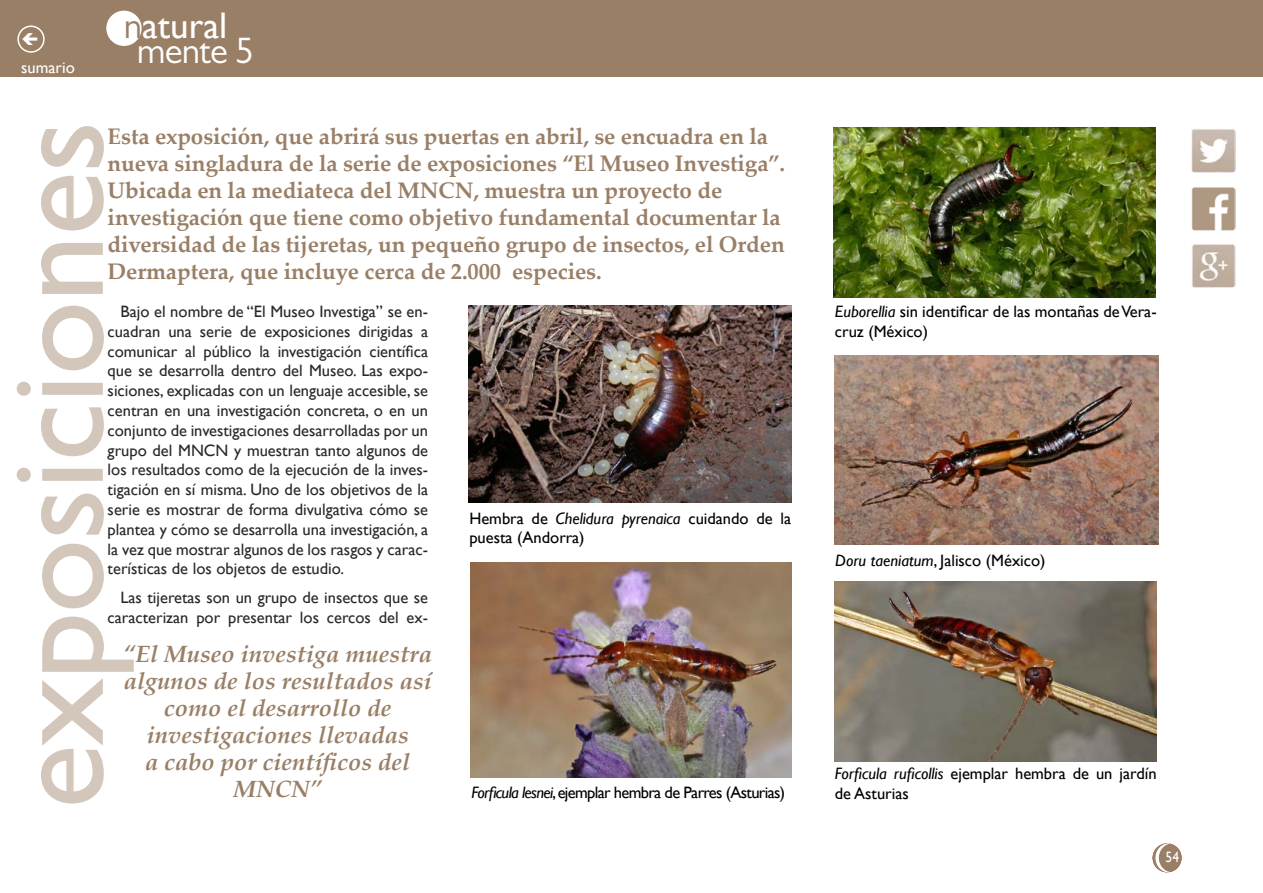
<style>
.page{position:relative;width:1263px;height:893px;background:#fff}
.page>*{position:absolute;margin:0;border:0;box-sizing:border-box;transform-origin:0 0}
.t1{font:135px "Gill Sans";letter-spacing:-.01em;color:#d3c7bb}
.t2{font:37.05px "Gill Sans";color:#fff}
.t3{font:37.05px "Gill Sans MT Pro";letter-spacing:-.02em;color:#fff}
.t4{font:italic 700 24px/27px "Palatino";color:#997f66;text-align:center}
.t5{font:700 22.5px/27px "Palatino Linotype";letter-spacing:-.005em;color:#997f66}
.t6{font:16.5px/19.8px "Gill Sans";color:#292829;text-align:justify}
.t7{font:16.5px/19.8px "Gill Sans";color:#000}
.t8{font:16.5px "Gill Sans";letter-spacing:-.04em;color:#000}
.t9{font:16.5px "Gill Sans";color:#fff}
.t10{font:15px "Gill Sans";color:#fff;scale:.9 1}
.s1{font-family:"Gill Sans MT Pro";color:#997f66}
.s2{font-style:italic}
</style>
<div class="page">
<img style="left:1191px;top:187px;width:44px;height:43px">
<img style="left:1191px;top:129px;width:44px;height:44px">
<img style="left:1191px;top:244px;width:44px;height:44px">
<div style="left:1153px;top:844px;width:28px;height:28px;background:#997f66;border-radius:50%"></div>
<div style="left:1152px;top:843px;width:29px;height:29px;border:2px solid #997f66;border-radius:50%"></div>
<div style="left:0;top:0;width:1263px;height:77px;background:#997f66"></div>
<div style="left:107px;top:11px;width:34px;height:34px;background:#fff;border-radius:50%"></div>
<div style="left:106px;top:11px;width:36px;height:35px;border:2px solid #fff;border-radius:50%"></div>
<svg style="left:1155px;top:843px;width:16px;height:29px"></svg>
<div style="left:17px;top:26px;width:28px;height:27px;border:2px solid #fff;border-radius:50%"></div>
<img style="left:468px;top:306px;width:323px;height:196px">
<img style="left:835px;top:355px;width:323px;height:190px">
<img style="left:833px;top:128px;width:323px;height:170px">
<img style="left:471px;top:562px;width:320px;height:215px">
<img style="left:835px;top:582px;width:322px;height:179px">
<p class="t9" style="left:21px;top:58px;width:55px">sumario</p>
<h2 class="t2" style="left:124px;top:4px;width:105px"><span class="s1">n</span>atural</h2>
<h2 class="t3" style="left:137px;top:28px;width:119px">mente 5</h2>
<h1 class="t1" style="left:-21px;top:809px;width:690px;rotate:-90deg">exposiciones</h1>
<p class="t5" style="left:108px;top:122px;width:679px">Esta exposición, que abrirá sus puertas en abril, se encuadra en la nueva singladura de la serie de exposiciones “El Museo Investiga”.<br>Ubicada en la mediateca del MNCN, muestra un proyecto de investigación que tiene como objetivo fundamental documentar la diversidad de las tijeretas, un pequeño grupo de insectos, el Orden Dermaptera, que incluye cerca de 2.000 especies.</p>
<p class="t6" style="left:108px;top:302px;width:322px;text-indent:13px">Bajo el nombre de “El Museo Investiga” se en&shy;cuadran una serie de exposiciones dirigidas a comunicar al público la investigación científica que se desarrolla dentro del Museo. Las expo&shy;siciones, explicadas con un lenguaje accesible, se centran en una investigación concreta, o en un conjunto de investigaciones desarrolladas por un grupo del MNCN y muestran tanto algunos de los resultados como de la ejecución de la inves&shy;tigación en sí misma. Uno de los objetivos de la serie es mostrar de forma divulgativa cómo se plantea y cómo se desarrolla una investigación, a la vez que mostrar algunos de los rasgos y carac&shy;terísticas de los objetos de estudio.</p>
<p class="t6" style="left:108px;top:588px;width:322px;text-align:right">Las tijeretas son un grupo de insectos que se caracterizan por presentar los cercos del ex-</p>
<p class="t7" style="left:469px;top:508px;width:323px">Hembra de <span class="s2">Chelidura pyrenaica</span> cuidando de la puesta (Andorra)</p>
<h3 class="t4" style="left:123px;top:640px;width:310px">“El Museo investiga muestra algunos de los resultados así como el desarrollo de investigaciones llevadas<br>a cabo por científicos del</h3>
<h3 class="t4" style="left:233px;top:775px;width:90px">MNCN”</h3>
<p class="t8" style="left:471px;top:783px;width:315px"><span class="s2">Forficula lesnei</span>, ejemplar hembra de Parres (Asturias)</p>
<p class="t7" style="left:835px;top:302px;width:323px"><span class="s2">Euborellia</span> sin identificar de las montañas de Vera&shy;cruz (México)</p>
<p class="t7" style="left:835px;top:550px;width:212px"><span class="s2">Doru taeniatum</span>, Jalisco (México)</p>
<p class="t7" style="left:835px;top:764px;width:323px"><span class="s2">Forficula ruficollis</span> ejemplar hembra de un jardín de Asturias</p>
<p class="t10" style="left:1165px;top:849px;width:16px">54</p>
</div>
